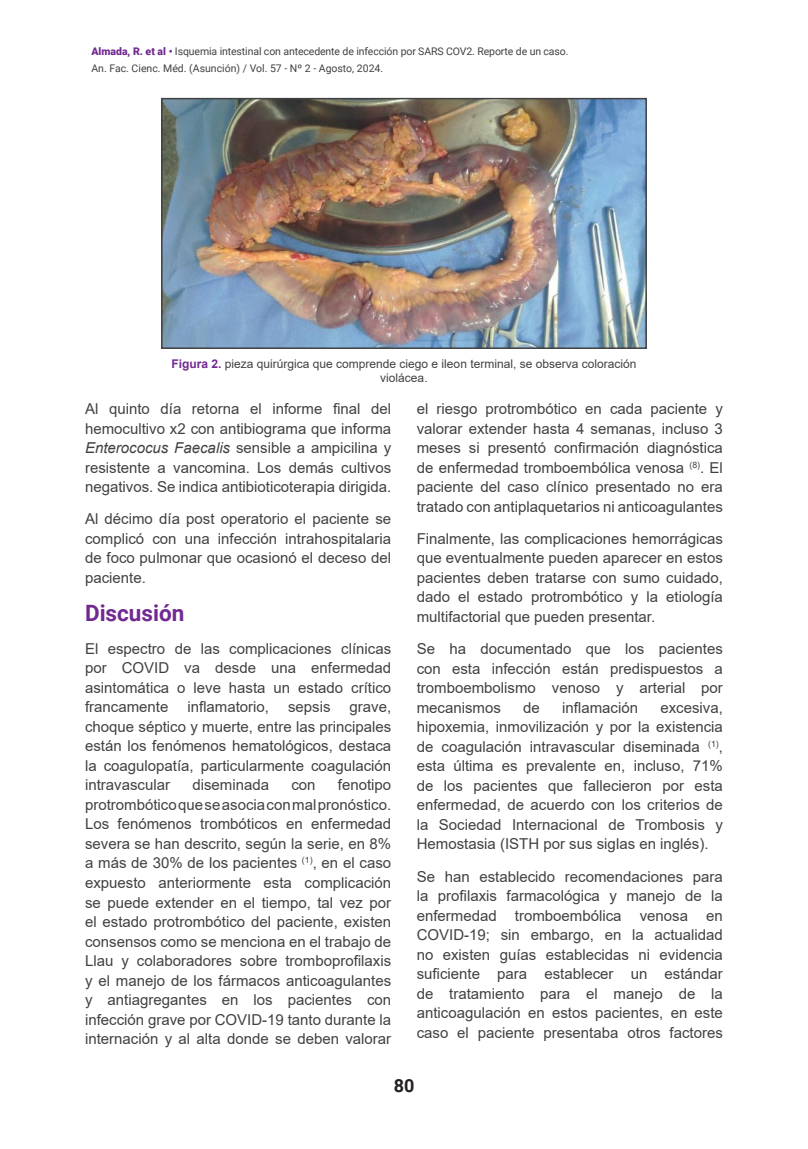
<style>
.page{position:relative;width:808px;height:1149px;background:#fff}
.page>*{position:absolute;margin:0;border:0;box-sizing:border-box;transform-origin:0 0}
.t1{font:700 22.5px "Roboto";color:#712991}
.t2{font:700 18px "Roboto";color:#231f20}
.t3{font:15px/19.5px "Arial";color:#414141;text-align:justify}
.t4{font:12px/13.5px "Arial";color:#414141;text-align:center}
.t5{font:10.5px "Roboto";letter-spacing:-.01em;color:#414141}
.s1{font-weight:900;color:#712991}
.s2{font-weight:700;color:#712991}
.s3{font-style:italic}
</style>
<div class="page">
<img style="left:164px;top:101px;width:480px;height:245px">
<div style="left:161px;top:98px;width:486px;height:251px;border:2px solid #414141"></div>
<p class="t5" style="left:91px;top:44px;width:478px"><span class="s1">Almada, R. et al •</span> Isquemia intestinal con antecedente de infección por SARS COV2. Reporte de un caso.</p>
<p class="t5" style="left:91px;top:61px;width:293px">An. Fac. Cienc. Méd. (Asunción) / Vol. 57 - Nº 2 - Agosto, 2024.</p>
<p class="t4" style="left:171px;top:357px;width:466px"><span class="s2">Figura 2.</span> pieza quirúrgica que comprende ciego e ileon terminal, se observa coloración violácea.</p>
<p class="t3" style="left:85px;top:399px;width:308px">Al quinto día retorna el informe final del hemocultivo x2 con antibiograma que informa <span class="s3">Enterococus Faecalis</span> sensible a ampicilina y resistente a vancomina. Los demás cultivos negativos. Se indica antibioticoterapia dirigida.</p>
<p class="t3" style="left:85px;top:509px;width:308px">Al décimo día post operatorio el paciente se complicó con una infección intrahospitalaria de foco pulmonar que ocasionó el deceso del paciente.</p>
<p class="t1" style="left:85px;top:597px;width:101px">Discusión</p>
<p class="t3" style="left:85px;top:638px;width:308px">El espectro de las complicaciones clínicas por COVID va desde una enfermedad asintomática o leve hasta un estado crítico francamente</p>
<p class="t3" style="left:187px;top:697px;width:83px">inflamatorio,</p>
<p class="t3" style="left:288px;top:697px;width:44px">sepsis</p>
<p class="t3" style="left:85px;top:697px;width:308px;text-indent:264px">grave, choque séptico y muerte, entre las principales están los fenómenos hematológicos, destaca la coagulopatía, particularmente coagulación intravascular</p>
<p class="t3" style="left:85px;top:775px;width:308px;text-indent:253px">fenotipo protrombótico que se asocia con mal pronóstico.<br>Los fenómenos trombóticos en enfermedad severa se han descrito, según la serie, en 8% a más de 30% de los pacientes <sup>(1)</sup>, en el caso expuesto anteriormente esta complicación se puede extender en el tiempo, tal vez por el estado protrombótico del paciente, existen consensos como se menciona en el trabajo de Llau y colaboradores sobre tromboprofilaxis y el manejo de los fármacos anticoagulantes y antiagregantes en los pacientes con infección grave por COVID-19 tanto durante la internación y al alta donde se deben valorar</p>
<p class="t3" style="left:192px;top:775px;width:78px">diseminada</p>
<p class="t3" style="left:291px;top:775px;width:26px">con</p>
<p class="t3" style="left:417px;top:399px;width:308px">el riesgo protrombótico en cada paciente y valorar extender hasta 4 semanas, incluso 3 meses si presentó confirmación diagnóstica de enfermedad tromboembólica venosa <sup>(8)</sup>. El paciente del caso clínico presentado no era tratado con antiplaquetarios ni anticoagulantes</p>
<p class="t3" style="left:417px;top:528px;width:308px">Finalmente, las complicaciones hemorrágicas que eventualmente pueden aparecer en estos pacientes deben tratarse con sumo cuidado, dado el estado protrombótico y la etiología multifactorial que pueden presentar.</p>
<p class="t3" style="left:417px;top:639px;width:308px">Se ha documentado que los pacientes con esta infección están predispuestos a tromboembolismo venoso y arterial por mecanismos</p>
<p class="t3" style="left:523px;top:697px;width:18px">de</p>
<p class="t3" style="left:562px;top:697px;width:77px">inflamación</p>
<p class="t3" style="left:417px;top:697px;width:308px;text-indent:244px">excesiva, hipoxemia, inmovilización y por la existencia de coagulación intravascular diseminada <sup>(1)</sup>, esta última es prevalente en, incluso, 71% de los pacientes que fallecieron por esta enfermedad, de acuerdo con los criterios de la Sociedad Internacional de Trombosis y Hemostasia (ISTH por sus siglas en inglés).</p>
<p class="t3" style="left:417px;top:866px;width:308px">Se han establecido recomendaciones para la profilaxis farmacológica y manejo de la enfermedad tromboembólica venosa en COVID-19; sin embargo, en la actualidad no existen guías establecidas ni evidencia suficiente para establecer un estándar de tratamiento para el manejo de la anticoagulación en estos pacientes, en este caso el paciente presentaba otros factores</p>
<p class="t2" style="left:394px;top:1072px;width:22px">80</p>
</div>
